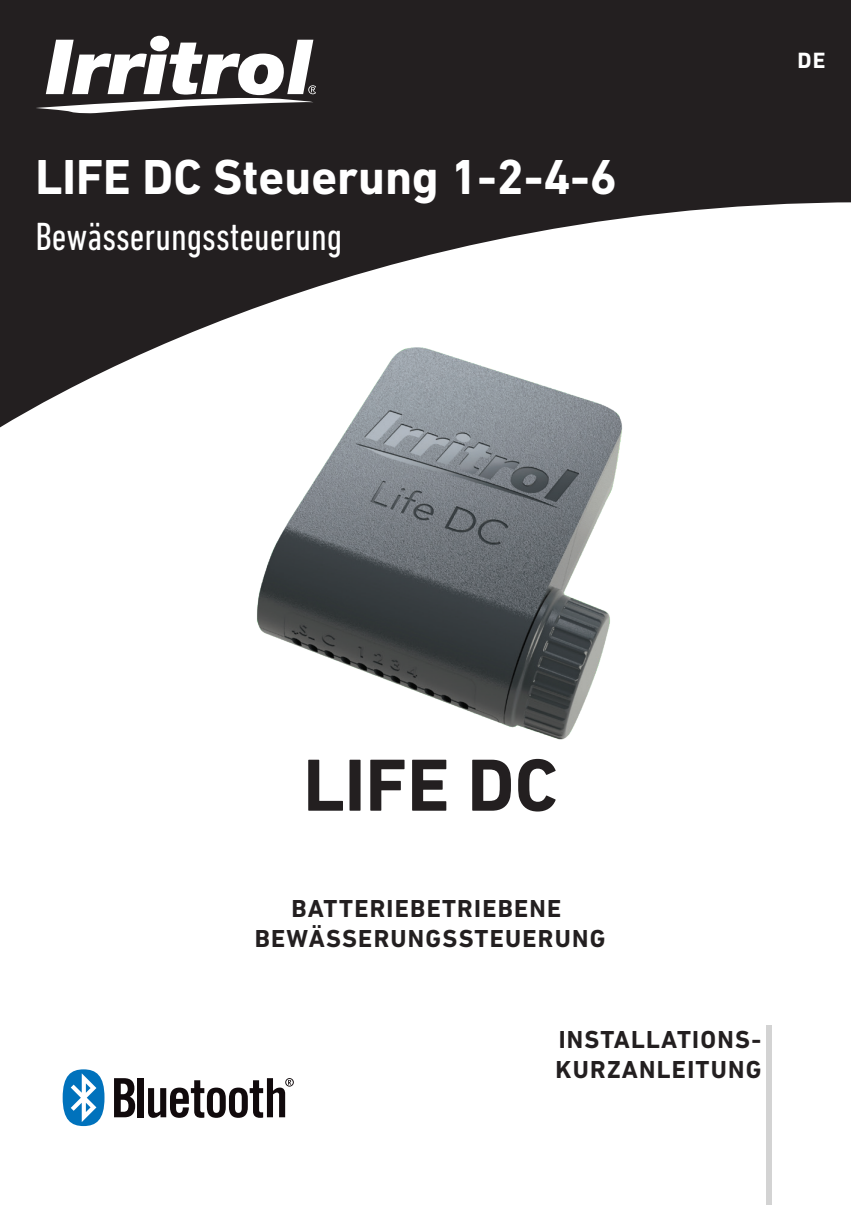
<style>
.page{position:relative;width:851px;height:1205px;background:#fff}
.page>*{position:absolute;margin:0;border:0;box-sizing:border-box;transform-origin:0 0}
.t1{font:700 75px "DIN Next LT Pro";color:#231f20}
.t2{font:700 50px "DIN Next LT Pro";color:#fff}
.t3{font:condensed 40px "DIN Next LT Pro";color:#fff}
.t4{font:700 25px/30px "DIN Next LT Pro";letter-spacing:.05em;color:#231f20;text-align:center}
.t5{font:700 22.5px "DIN Next LT Pro";color:#fff}
</style>
<div class="page">
<img style="left:257px;top:450px;width:362px;height:290px">
<div style="left:766px;top:1025px;width:5px;height:180px;background:#d3d3d3"></div>
<svg style="left:114px;top:1078px;width:21px;height:39px"></svg>
<div style="left:138px;top:1078px;width:6px;height:39px;background:#110a0c"></div>
<svg style="left:148px;top:1078px;width:146px;height:40px"></svg>
<svg style="left:63px;top:1069px;width:41px;height:57px"></svg>
<svg style="left:0;top:0;width:850px;height:450px;fill:#231f20"></svg>
<div style="left:788px;top:0;width:49px;height:99px;background:#231f20"></div>
<div style="left:150px;top:36px;width:19px;height:15px;background:#fff;border-radius:50%"></div>
<svg style="left:35px;top:40px;width:280px;height:73px"></svg>
<h2 class="t2" style="left:35px;top:148px;width:583px">LIFE DC Steuerung 1-2-4-6</h2>
<h3 class="t3" style="left:35px;top:214px;width:308px">Bewässerungssteuerung</h3>
<p class="t5" style="left:797px;top:47px;width:30px">DE</p>
<h1 class="t1" style="left:303px;top:741px;width:256px">LIFE DC</h1>
<p class="t4" style="left:255px;top:894px;width:352px">BATTERIEBETRIEBENE<br>BEWÄSSERUNGSSTEUERUNG</p>
<p class="t4" style="left:555px;top:1024px;width:207px;text-align:left">INSTALLATIONS-<br>KURZANLEITUNG</p>
</div>
